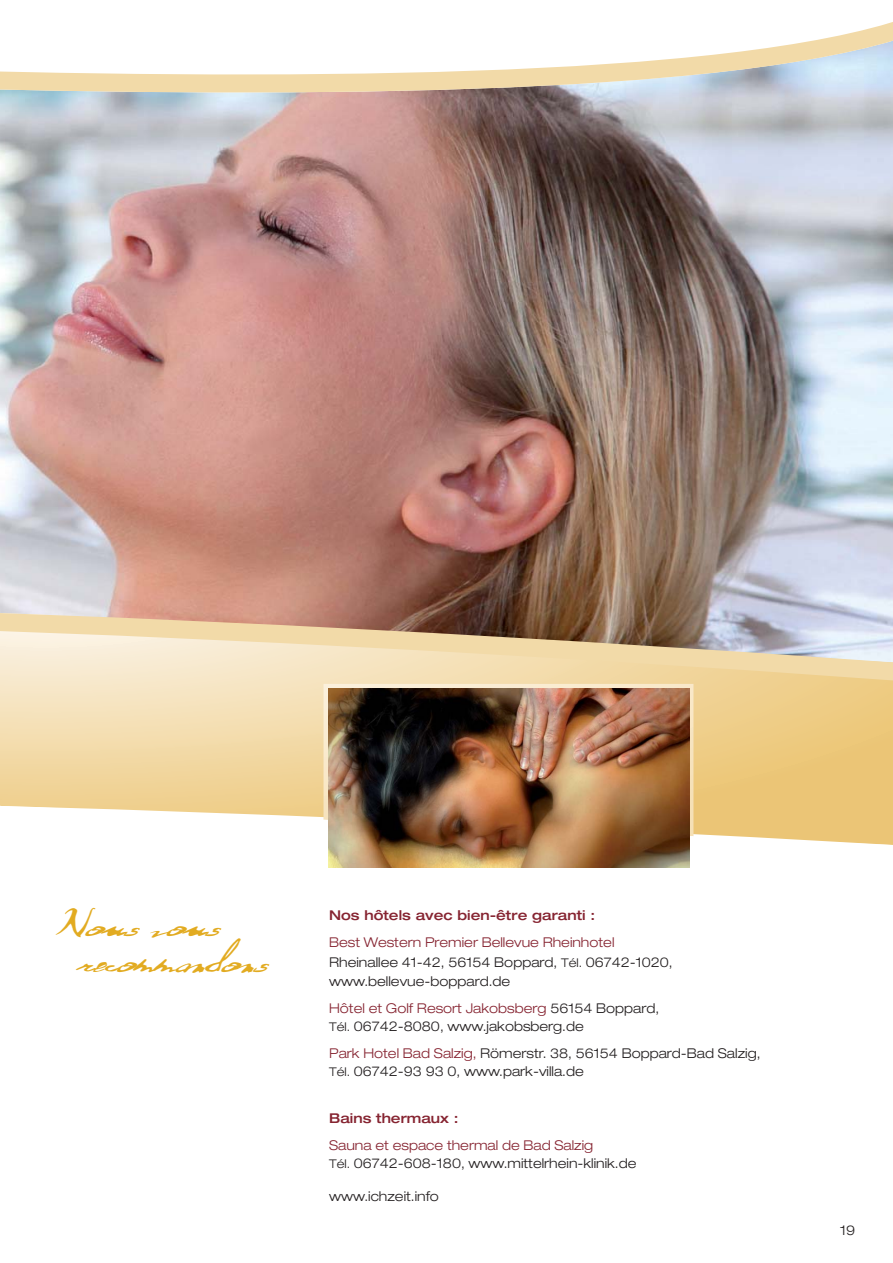
<style>
.page{position:relative;width:893px;height:1263px;background:#fff}
.page>*{position:absolute;margin:0;border:0;box-sizing:border-box;transform-origin:0 0}
.t1{font:39.6px/36.3px "Ersatz Quality";color:#e2ab21;scale:.45 1}
.t2{font:300 expanded 13.5px/18px "Helvetica Neue";color:#231f20}
.t3{font:500 expanded 13.5px "Helvetica Neue";color:#862431}
.s1{color:#862431}
.s2{font-size:12px}
</style>
<div class="page">
<svg style="left:43px;top:807px;width:849px;height:38px"></svg>
<img style="left:1px;top:22px;width:891px;height:785px">
<img style="left:323px;top:684px;width:370px;height:136px">
<svg style="left:323px;top:820px;width:370px;height:48px"></svg>
<img style="left:328px;top:688px;width:361px;height:179px">
<h1 class="t1" style="left:79px;top:903px;width:422px;text-indent:-24px">Nous vous recommandons</h1>
<p class="t3" style="left:329px;top:911px;width:267px">Nos hôtels avec bien-être garanti :</p>
<p class="t2" style="left:329px;top:934px;width:345px;line-height:19.5px"><span class="s1">Best Western Premier Bellevue Rheinhotel<br></span>Rheinallee 41-42, 56154 Boppard, <span class="s2">Tél.</span> 06742-1020, www.bellevue-boppard.de</p>
<p class="t2" style="left:329px;top:1001px;width:331px"><span class="s1">Hôtel et Golf Resort Jakobsberg</span> 56154 Boppard,<br><span class="s2">Tél.</span> 06742-8080, www.jakobsberg.de</p>
<p class="t2" style="left:329px;top:1046px;width:433px"><span class="s1">Park Hotel Bad Salzig,</span> Römerstr. 38, 56154 Boppard-Bad Salzig,<br><span class="s2">Tél.</span> 06742-93 93 0, www.park-villa.de</p>
<p class="t3" style="left:329px;top:1113px;width:131px">Bains thermaux :</p>
<p class="t2" style="left:329px;top:1137px;width:309px"><span class="s1">Sauna et espace thermal de Bad Salzig<br></span><span class="s2">Tél.</span> 06742-608-180, www.mittelrhein-klinik.de</p>
<p class="t2" style="left:329px;top:1188px;width:111px">www.ichzeit.info</p>
<p class="t2" style="left:840px;top:1223px;width:17px">19</p>
</div>
